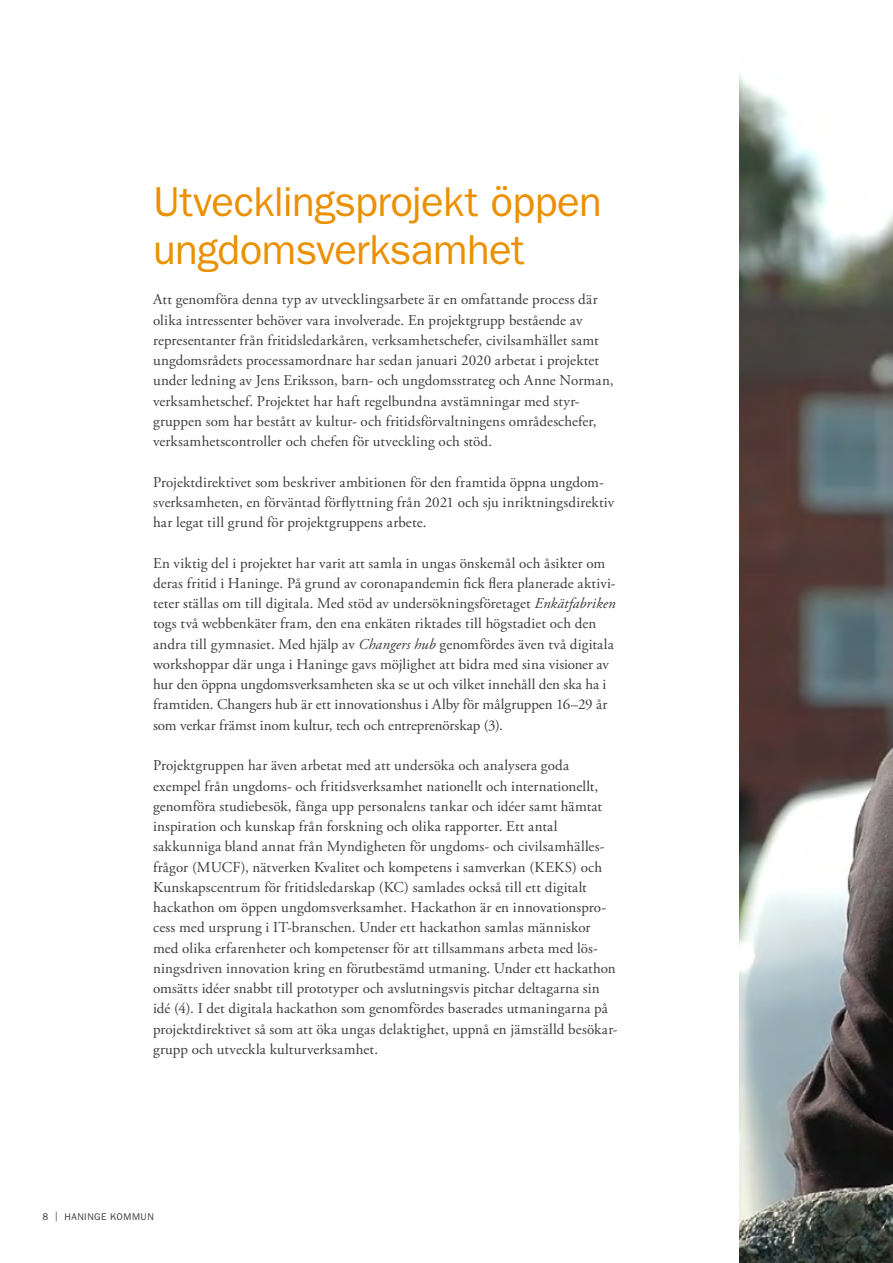
<style>
.page{position:relative;width:893px;height:1263px;background:#fff}
.page>*{position:absolute;margin:0;border:0;box-sizing:border-box;transform-origin:0 0}
.t1{font:42px/48px "ITC Franklin Gothic Std";letter-spacing:-.015em;color:#eb9000}
.Rubrik_1_Demi_30_30{font:15px/20.2px "Adobe Garamond Pro";letter-spacing:.01em;color:#3c3c3b}
.t2{font:9.75px "ITC Franklin Gothic Std";letter-spacing:.055em;color:#3c3c3b}
.s1{font-style:italic}
</style>
<div class="page">
<img style="left:740px;top:73px;width:153px;height:1190px">
<h2 class="t1" style="left:153px;top:178px;width:450px">Utvecklingsprojekt öppen ungdomsverksamhet</h2>
<p class="Rubrik_1_Demi_30_30" style="left:153px;top:290px;width:462px">Att genomföra denna typ av utvecklingsarbete är en omfattande process där olika intressenter behöver vara involverade. En projektgrupp bestående av representanter från fritidsledarkåren, verksamhetschefer, civilsamhället samt ungdomsrådets processamordnare har sedan januari 2020 arbetat i projektet under ledning av Jens Eriksson, barn- och ungdomsstrateg och Anne Norman, verksamhetschef. Projektet har haft regelbundna avstämningar med styr&shy;gruppen som har bestått av kultur- och fritidsförvaltningens områdeschefer, verksamhetscontroller och chefen för utveckling och stöd.</p>
<p class="Rubrik_1_Demi_30_30" style="left:153px;top:472px;width:463px">Projektdirektivet som beskriver ambitionen för den framtida öppna ungdom&shy;sverksamheten, en förväntad förflyttning från 2021 och sju inriktningsdirektiv har legat till grund för projektgruppens arbete.</p>
<p class="Rubrik_1_Demi_30_30" style="left:153px;top:553px;width:464px">En viktig del i projektet har varit att samla in ungas önskemål och åsikter om deras fritid i Haninge. På grund av coronapandemin fick flera planerade aktivi&shy;teter ställas om till digitala. Med stöd av undersökningsföretaget <span class="s1">Enkätfabriken </span>togs två webbenkäter fram, den ena enkäten riktades till högstadiet och den andra till gymnasiet. Med hjälp av <span class="s1">Changers hub</span> genomfördes även två digitala workshoppar där unga i Haninge gavs möjlighet att bidra med sina visioner av hur den öppna ungdomsverksamheten ska se ut och vilket innehåll den ska ha i framtiden. Changers hub är ett innovationshus i Alby för målgruppen 16–29 år som verkar främst inom kultur, tech och entreprenörskap (3).</p>
<p class="Rubrik_1_Demi_30_30" style="left:153px;top:756px;width:466px">Projektgruppen har även arbetat med att undersöka och analysera goda exempel från ungdoms- och fritidsverksamhet nationellt och internationellt, genomföra studiebesök, fånga upp personalens tankar och idéer samt hämtat inspiration och kunskap från forskning och olika rapporter. Ett antal sakkunniga bland annat från Myndigheten för ungdoms- och civilsamhälles&shy;frågor (MUCF), nätverken Kvalitet och kompetens i samverkan (KEKS) och Kunskapscentrum för fritidsledarskap (KC) samlades också till ett digitalt hackathon om öppen ungdomsverksamhet. Hackathon är en innovationspro&shy;cess med ursprung i IT-branschen. Under ett hackathon samlas människor med olika erfarenheter och kompetenser för att tillsammans arbeta med lös&shy;ningsdriven innovation kring en förutbestämd utmaning. Under ett hackathon omsätts idéer snabbt till prototyper och avslutningsvis pitchar deltagarna sin idé (4). I det digitala hackathon som genomfördes baserades utmaningarna på projektdirektivet så som att öka ungas delaktighet, uppnå en jämställd besökar&shy;grupp och utveckla kulturverksamhet.</p>
<p class="t2" style="left:43px;top:1211px;width:113px">8 | HANINGE KOMMUN</p>
</div>
